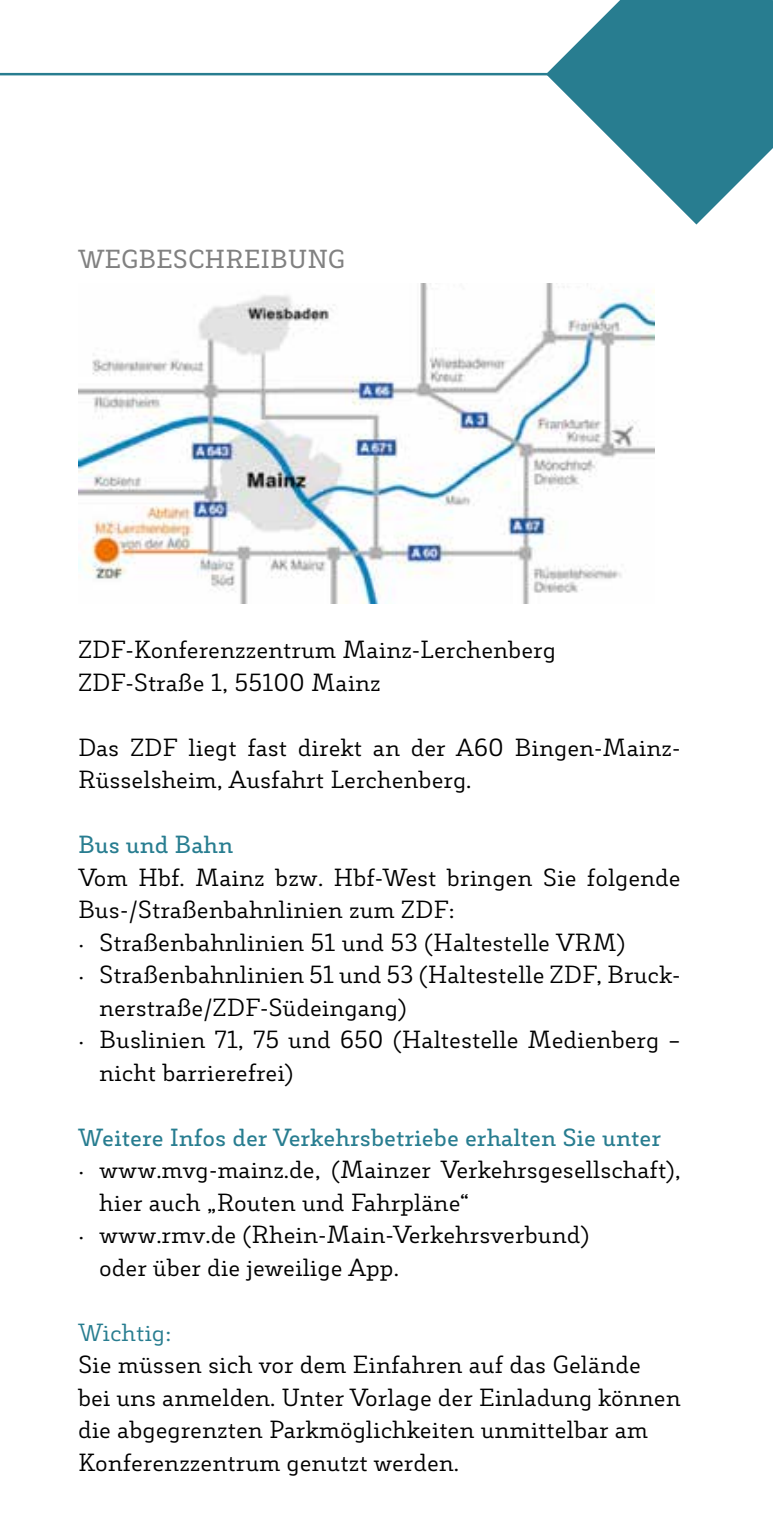
<style>
.page{position:relative;width:773px;height:1517px;background:#fff}
.page>*{position:absolute;margin:0;border:0;box-sizing:border-box;transform-origin:0 0}
.t1{font:600 25px "Decour";color:#818181}
.t2{font:23.75px/32.5px "Decour";color:#000}
.t3{font:600 23.75px "Decour";color:#287d90}
.t4{font:23.75px "Decour";color:#287d90}
</style>
<div class="page">
<hr style="left:0;top:73px;width:772px;height:2px;background:#287d90">
<svg style="left:546px;top:0;width:226px;height:224px;fill:#287d90"></svg>
<img style="left:78px;top:283px;width:576px;height:321px">
<p class="t1" style="left:78px;top:244px;width:268px">WEGBESCHREIBUNG</p>
<p class="t2" style="left:78px;top:633px;width:479px">ZDF-Konferenzzentrum Mainz-Lerchenberg<br>ZDF-Straße 1, 55100 Mainz</p>
<p class="t2" style="left:78px;top:731px;width:604px">Das ZDF liegt fast direkt an der A60 Bingen-Mainz-<br>Rüsselsheim, Ausfahrt Lerchenberg.</p>
<p class="t3" style="left:78px;top:830px;width:157px">Bus und Bahn</p>
<p class="t2" style="left:78px;top:861px;width:604px">Vom Hbf. Mainz bzw. Hbf-West bringen Sie folgende</p>
<p class="t2" style="left:78px;top:893px;width:378px">Bus-/Straßenbahnlinien zum ZDF:</p>
<p class="t2" style="left:78px;top:926px;width:549px">· Straßenbahnlinien 51 und 53 (Haltestelle VRM)</p>
<p class="t2" style="left:78px;top:958px;width:604px">· Straßenbahnlinien 51 und 53 (Haltestelle ZDF, Bruck-</p>
<p class="t2" style="left:99px;top:991px;width:309px">nerstraße/ZDF-Südeingang)</p>
<p class="t2" style="left:78px;top:1023px;width:604px">· Buslinien 71, 75 und 650 (Haltestelle Medienberg –</p>
<p class="t2" style="left:99px;top:1056px;width:196px">nicht barrierefrei)</p>
<p class="t3" style="left:78px;top:1122px;width:584px">Weitere Infos der Verkehrsbetriebe erhalten Sie unter</p>
<p class="t2" style="left:78px;top:1153px;width:604px">· www.mvg-mainz.de, (Mainzer Verkehrsgesellschaft),</p>
<p class="t2" style="left:99px;top:1186px;width:371px">hier auch „Routen und Fahrpläne“</p>
<p class="t2" style="left:78px;top:1218px;width:513px">· www.rmv.de (Rhein-Main-Verkehrsverbund)</p>
<p class="t2" style="left:99px;top:1251px;width:301px">oder über die jeweilige App.</p>
<p class="t4" style="left:78px;top:1318px;width:95px">Wichtig:</p>
<p class="t2" style="left:78px;top:1348px;width:604px">Sie müssen sich vor dem Einfahren auf das Gelände<br>bei uns anmelden. Unter Vorlage der Einladung können die abgegrenzten Parkmöglichkeiten unmittelbar am Konferenzzentrum genutzt werden.</p>
</div>
